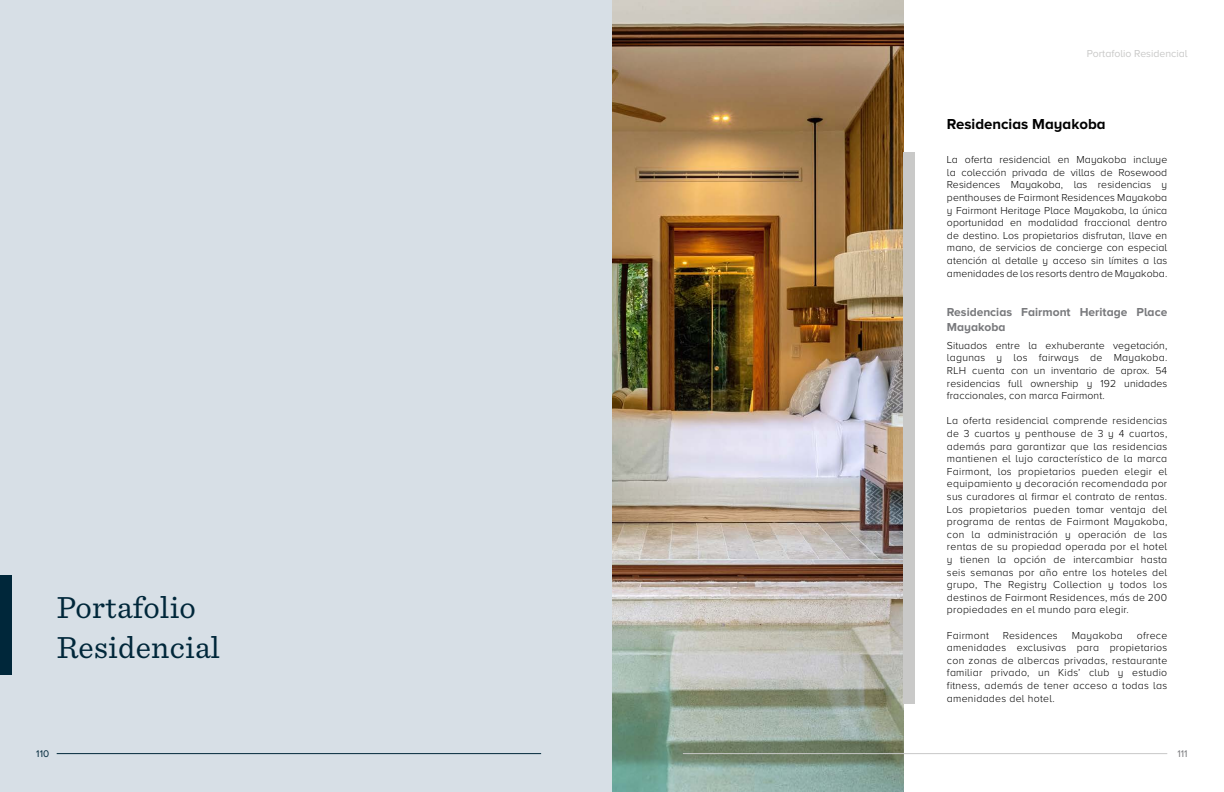
<style>
.page{position:relative;width:1224px;height:792px;background:#fff}
.page>*{position:absolute;margin:0;border:0;box-sizing:border-box;transform-origin:0 0}
.Subtítulos_1{font:32px/40px "Sentinel";letter-spacing:.01em;color:#00273a}
.Subtítulos_3{font:700 15px "Proxima Nova A";color:#000}
.Subtítulos_4{font:700 12px/14.4px "Proxima Nova A";color:#78797c}
.copy_regular{font:300 10.5px/12.6px "Proxima Nova A";letter-spacing:.025em;color:#000;text-align:justify}
.mini_derecha{font:10.5px "Proxima Nova A";color:#c9c9c8}
.t1{font:10px "Proxima Nova A";color:#00273a}
.t2{font:10px "Proxima Nova A";color:#78797c}
</style>
<div class="page">
<div style="left:0;top:0;width:612px;height:792px;background:#d7dfe6"></div>
<img style="left:612px;top:0;width:556px;height:792px">
<p class="Subtítulos_1" style="left:57px;top:585px;width:165px">Portafolio<br>Residencial</p>
<p class="mini_derecha" style="left:1087px;top:47px;width:102px">Portafolio Residencial</p>
<p class="Subtítulos_3" style="left:947px;top:116px;width:160px">Residencias Mayakoba</p>
<p class="copy_regular" style="left:947px;top:153px;width:222px">La oferta residencial en Mayakoba incluye la colección privada de villas de Rosewood Residences Mayakoba, las residencias y penthouses de Fairmont Residences Mayakoba y Fairmont Heritage Place Mayakoba, la única oportunidad en modalidad fraccional dentro de destino. Los propietarios disfrutan, llave en mano, de servicios de concierge con especial atención al detalle y acceso sin límites a las amenidades de los resorts dentro de Mayakoba.</p>
<p class="Subtítulos_4" style="left:947px;top:305px;width:222px">Residencias Fairmont Heritage Place<br>Mayakoba</p>
<p class="copy_regular" style="left:947px;top:339px;width:222px">Situados entre la exhuberante vegetación, lagunas y los fairways de Mayakoba.<br>RLH cuenta con un inventario de aprox. 54 residencias full ownership y 192 unidades fraccionales, con marca Fairmont.</p>
<p class="copy_regular" style="left:947px;top:415px;width:222px">La oferta residencial comprende residencias de 3 cuartos y penthouse de 3 y 4 cuartos, además para garantizar que las residencias mantienen el lujo característico de la marca Fairmont, los propietarios pueden elegir el equipamiento y decoración recomendada por sus curadores al firmar el contrato de rentas.<br>Los propietarios pueden tomar ventaja del programa de rentas de Fairmont Mayakoba, con la administración y operación de las rentas de su propiedad operada por el hotel y tienen la opción de intercambiar hasta seis semanas por año entre los hoteles del grupo, The Registry Collection y todos los destinos de Fairmont Residences, más de 200 propiedades en el mundo para elegir.</p>
<p class="copy_regular" style="left:947px;top:629px;width:43px">Fairmont</p>
<p class="copy_regular" style="left:1003px;top:629px;width:56px">Residences</p>
<p class="copy_regular" style="left:1072px;top:629px;width:53px">Mayakoba</p>
<p class="copy_regular" style="left:947px;top:629px;width:222px;text-indent:190px">ofrece amenidades exclusivas para propietarios con zonas de albercas privadas, restaurante familiar privado, un Kids’ club y estudio fitness, además de tener acceso a todas las amenidades del hotel.</p>
<p class="t1" style="left:36px;top:748px;width:14px">110</p>
<p class="t2" style="left:1178px;top:748px;width:12px">111</p>
</div>
